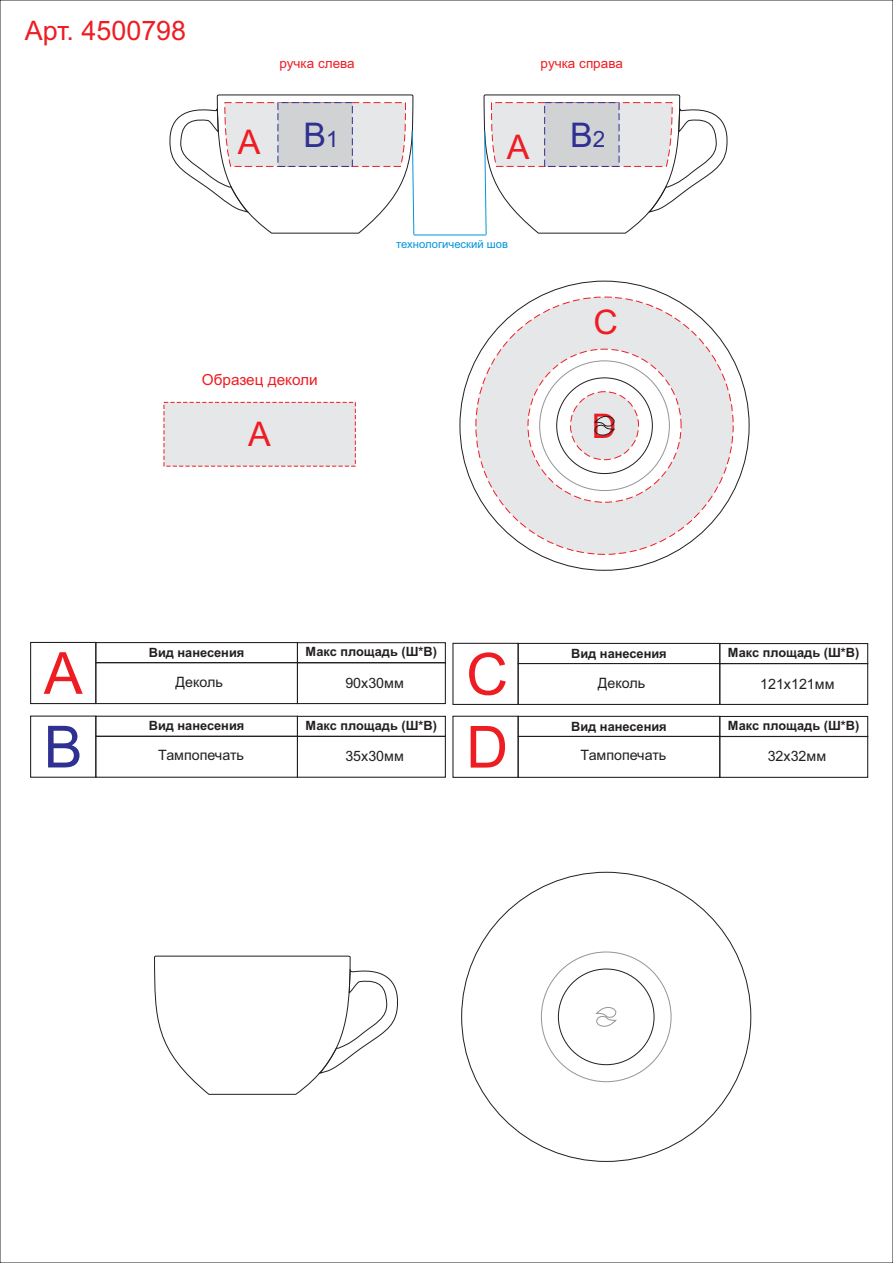
<style>
.page{position:relative;width:893px;height:1263px;background:#fff}
.page>*{position:absolute;margin:0;border:0;box-sizing:border-box;transform-origin:0 0}
.t1{font:58.12px "Arial";color:#ee1d23}
.t2{font:58.12px "Arial";color:#2e3092}
.t3{font:33.97px "Arial";color:#ee1d23}
.t4{font:33.97px "Arial";color:#2e3092}
.t5{font:26.92px "Arial";color:#ee1d23}
.t6{font:15.3px "Arial";color:#ee1d23}
.t7{font:14.25px "Arial";color:#231f20}
.t8{font:13.5px "Arial";color:#ee1d23}
.t9{font:700 12.83px "Arial";color:#231f20}
.t10{font:11.25px "Arial";color:#0095d9}
.s1{font-size:22.5px}
</style>
<div class="page">
<div style="left:164px;top:402px;width:192px;height:65px;background:#e6e7e9"></div>
<div style="left:95px;top:716px;width:203px;height:21px;border:1px solid #231f20"></div>
<div style="left:95px;top:736px;width:203px;height:42px;border:1px solid #231f20"></div>
<div style="left:297px;top:736px;width:149px;height:42px;border:1px solid #231f20"></div>
<div style="left:297px;top:716px;width:149px;height:21px;border:1px solid #231f20"></div>
<div style="left:30px;top:715px;width:66px;height:63px;border:1px solid #231f20"></div>
<svg style="left:475px;top:297px;width:259px;height:258px;fill:#e6e7e9"></svg>
<svg style="left:154px;top:955px;width:244px;height:139px"></svg>
<div style="left:518px;top:643px;width:202px;height:21px;border:1px solid #231f20"></div>
<div style="left:518px;top:663px;width:202px;height:42px;border:1px solid #231f20"></div>
<div style="left:719px;top:663px;width:149px;height:42px;border:1px solid #231f20"></div>
<div style="left:719px;top:643px;width:149px;height:21px;border:1px solid #231f20"></div>
<div style="left:452px;top:643px;width:67px;height:62px;border:1px solid #231f20"></div>
<div style="left:570px;top:391px;width:69px;height:69px;background:#e6e7e9;border:1px dashed #ee1d23;border-radius:50%"></div>
<div style="left:95px;top:642px;width:203px;height:21px;border:1px solid #231f20"></div>
<div style="left:95px;top:662px;width:203px;height:42px;border:1px solid #231f20"></div>
<div style="left:297px;top:662px;width:149px;height:42px;border:1px solid #231f20"></div>
<div style="left:297px;top:642px;width:149px;height:21px;border:1px solid #231f20"></div>
<div style="left:30px;top:642px;width:66px;height:62px;border:1px solid #231f20"></div>
<div style="left:518px;top:716px;width:202px;height:21px;border:1px solid #231f20"></div>
<div style="left:518px;top:736px;width:202px;height:42px;border:1px solid #231f20"></div>
<div style="left:719px;top:736px;width:149px;height:42px;border:1px solid #231f20"></div>
<div style="left:719px;top:716px;width:149px;height:21px;border:1px solid #231f20"></div>
<div style="left:452px;top:716px;width:67px;height:62px;border:1px solid #231f20"></div>
<svg style="left:595px;top:416px;width:19px;height:20px"></svg>
<svg style="left:596px;top:1007px;width:20px;height:20px"></svg>
<svg style="left:169px;top:95px;width:245px;height:140px"></svg>
<svg style="left:484px;top:95px;width:244px;height:140px"></svg>
<hr style="left:414px;top:235px;width:72px;height:1px;background:#0095d9">
<h3 class="t5" style="left:25px;top:20px;width:163px">Арт. 4500798</h3>
<p class="t8" style="left:279px;top:59px;width:77px">ручка слева</p>
<p class="t8" style="left:541px;top:59px;width:84px">ручка справа</p>
<h2 class="t4" style="left:303px;top:122px;width:37px">B<span class="s1">1</span></h2>
<h2 class="t4" style="left:570px;top:122px;width:37px">B<span class="s1">2</span></h2>
<h2 class="t3" style="left:238px;top:130px;width:24px">А</h2>
<h2 class="t3" style="left:507px;top:134px;width:24px">А</h2>
<p class="t6" style="left:202px;top:374px;width:117px">Образец деколи</p>
<h2 class="t3" style="left:248px;top:422px;width:24px">А</h2>
<p class="t10" style="left:396px;top:240px;width:113px">технологический шов</p>
<h2 class="t3" style="left:593px;top:309px;width:26px">С</h2>
<h2 class="t3" style="left:592px;top:413px;width:26px">D</h2>
<h1 class="t1" style="left:44px;top:651px;width:40px">А</h1>
<p class="t9" style="left:149px;top:647px;width:97px">Вид нанесения</p>
<p class="t9" style="left:306px;top:647px;width:133px">Макс площадь (Ш*В)</p>
<p class="t7" style="left:176px;top:676px;width:49px">Деколь</p>
<p class="t7" style="left:345px;top:677px;width:60px">90x30мм</p>
<h1 class="t1" style="left:466px;top:652px;width:43px">С</h1>
<p class="t9" style="left:571px;top:648px;width:97px">Вид нанесения</p>
<p class="t9" style="left:728px;top:647px;width:133px">Макс площадь (Ш*В)</p>
<p class="t7" style="left:598px;top:677px;width:49px">Деколь</p>
<p class="t7" style="left:760px;top:678px;width:76px">121x121мм</p>
<h1 class="t2" style="left:44px;top:725px;width:40px">B</h1>
<p class="t9" style="left:149px;top:721px;width:97px">Вид нанесения</p>
<p class="t9" style="left:306px;top:720px;width:133px">Макс площадь (Ш*В)</p>
<p class="t7" style="left:158px;top:750px;width:87px">Тампопечать</p>
<p class="t7" style="left:345px;top:751px;width:60px">35x30мм</p>
<h1 class="t1" style="left:466px;top:725px;width:43px">D</h1>
<p class="t9" style="left:571px;top:721px;width:97px">Вид нанесения</p>
<p class="t9" style="left:728px;top:720px;width:133px">Макс площадь (Ш*В)</p>
<p class="t7" style="left:581px;top:750px;width:87px">Тампопечать</p>
<p class="t7" style="left:768px;top:751px;width:60px">32x32мм</p>
</div>
